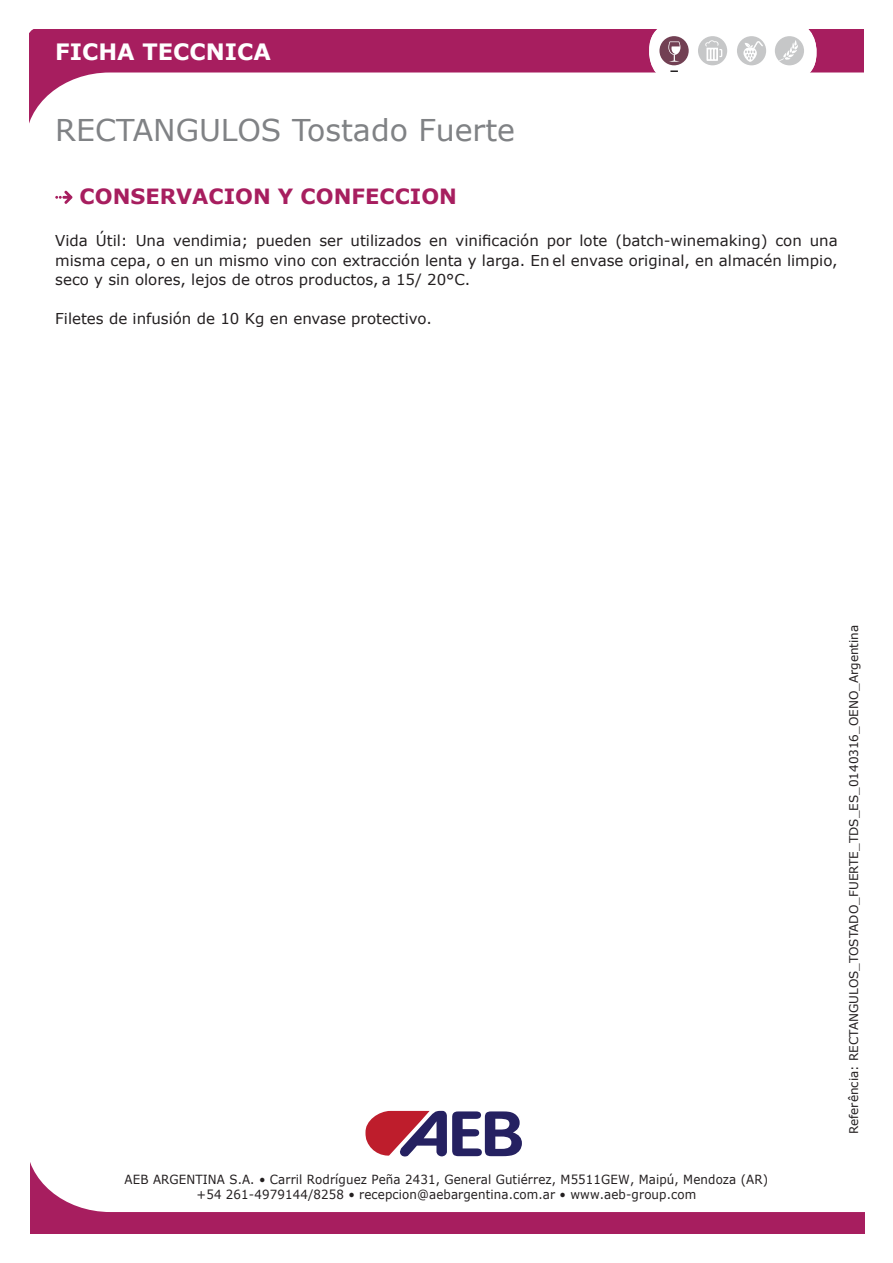
<style>
.page{position:relative;width:893px;height:1263px;background:#fff}
.page>*{position:absolute;margin:0;border:0;box-sizing:border-box;transform-origin:0 0}
.titolo_retro{font:30px "Verdana";color:#808285}
.t1{font:700 22.5px "Verdana";color:#fff}
.titoletti_paragrafi{font:700 21px "Verdana";color:#a71e5f}
.testo_ok{font:15px/19.5px "Verdana";color:#231f20;text-align:justify}
.t2{font:12.6px/15.1px "Verdana";letter-spacing:.01em;color:#231f20;text-align:center;scale:.94 1}
.t3{font:12px "Verdana";color:#231f20}
</style>
<div class="page">
<svg style="left:30px;top:30px;width:833px;height:91px"></svg>
<div style="left:649px;top:22px;width:167px;height:60px;background:#fff;border-radius:28px"></div>
<svg style="left:670px;top:70px;width:8px;height:2px"></svg>
<div style="left:775px;top:36px;width:29px;height:29px;background:#c6c7c8;border-radius:50%"></div>
<svg style="left:779px;top:40px;width:19px;height:21px"></svg>
<div style="left:737px;top:36px;width:29px;height:29px;background:#c6c7c8;border-radius:50%"></div>
<div style="left:659px;top:36px;width:30px;height:29px;background:#724053;border-radius:50%"></div>
<div style="left:698px;top:36px;width:29px;height:29px;background:#c6c7c8;border-radius:50%"></div>
<svg style="left:705px;top:40px;width:17px;height:21px"></svg>
<svg style="left:668px;top:41px;width:12px;height:21px"></svg>
<svg style="left:743px;top:41px;width:20px;height:21px"></svg>
<svg style="left:30px;top:1162px;width:835px;height:71px"></svg>
<svg style="left:365px;top:1110px;width:157px;height:47px"></svg>
<svg style="left:55px;top:191px;width:17px;height:13px"></svg>
<h2 class="t1" style="left:55px;top:36px;width:217px">FICHA TECCNICA</h2>
<p class="titolo_retro" style="left:55px;top:109px;width:461px">RECTANGULOS Tostado Fuerte</p>
<p class="titoletti_paragrafi" style="left:80px;top:181px;width:379px">CONSERVACION Y CONFECCION</p>
<p class="testo_ok" style="left:55px;top:231px;width:784px">Vida Útil: Una vendimia; pueden ser utilizados en vinificación por lote (batch-winemaking) con una misma cepa, o en un mismo vino con extracción lenta y larga. En el envase original, en almacén limpio, seco y sin olores, lejos de otros productos, a 15/ 20°C.</p>
<p class="testo_ok" style="left:55px;top:309px;width:378px">Filetes de infusión de 10 Kg en envase protectivo.</p>
<p class="t2" style="left:125px;top:1172px;width:686px">AEB ARGENTINA S.A. • Carril Rodríguez Peña 2431, General Gutiérrez, M5511GEW, Maipú, Mendoza (AR) +54 261-4979144/8258 • recepcion@aebargentina.com.ar • www.aeb-group.com</p>
<p class="t3" style="left:845px;top:1061px;width:438px;rotate:-90deg">RECTANGULOS_TOSTADO_FUERTE_TDS_ES_0140316_OENO_Argentina</p>
<p class="t3" style="left:845px;top:1134px;width:67px;rotate:-90deg">RReferência:</p>
</div>
